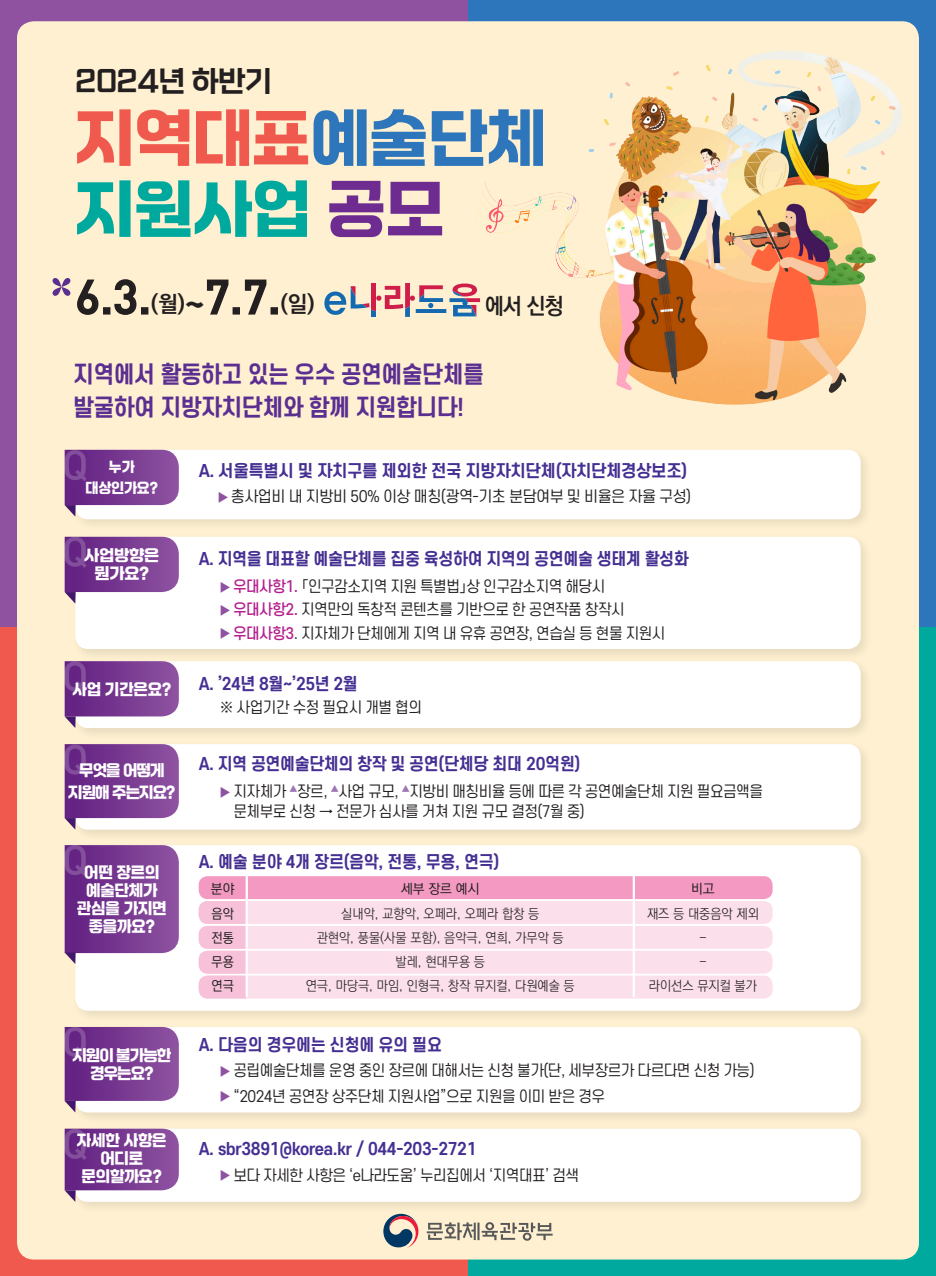
<style>
.page{position:relative;width:936px;height:1276px;background:#fff}
.page>*{position:absolute;margin:0;border:0;box-sizing:border-box;transform-origin:0 0}
.t1{font:60.6px "Jalnan Gothic TTF";color:#f0594d}
.t2{font:60.6px "Jalnan Gothic TTF";color:#00a99d}
.t3{font:500 46.8px "DIN Pro";color:#231f20}
.t4{font:29.4px "Gong Gothic OTF Medium";letter-spacing:-.02em;color:#231f20}
.t5{font:700 23.1px "S Core Dream 6";letter-spacing:-.03em;color:#5b2e91;scale:.95 1}
.t6{font:22.5px "Ko Pub World Dotum PB";color:#231f20;scale:.95 1}
.ÿFFFFB9ÿFFFFD9ÿFFFF{font:700 16.5px "S Core Dream 6";letter-spacing:-.03em;color:#452f92;scale:.95 1}
.ÿFFFFB9ÿFFFFD9ÿFFFF-2{font:700 16.5px "S Core Dream 6";letter-spacing:-.03em;color:#452f92}
.ÿFFFFB9ÿFFFFD9ÿFFFF-3{font:15px/19.5px "S Core Dream 4";letter-spacing:-.04em;color:#231f20;scale:.95 1}
.ÿFFFFB9ÿFFFFD9ÿFFFF-4{font:15px/18px "Jalnan Gothic TTF";color:#fff;text-align:center;scale:.95 1}
.ÿFFFFB9ÿFFFFD9ÿFFFF-5{font:15px "S Core Dream 4";letter-spacing:-.04em;color:#231f20}
.ÿFFFFB9ÿFFFFD9ÿFFFF-6{font:15px/18px "Jalnan Gothic TTF";letter-spacing:-.05em;color:#fff;text-align:center;scale:.95 1}
.ÿFFFFB9ÿFFFFD9ÿFFFF-7{font:15px/18px "Jalnan Gothic TTF";color:#fff;text-align:center}
.ÿFFFFB9ÿFFFFD9ÿFFFF-8{font:13.5px "Ko Pub World Dotum PL";color:#231f20;scale:.95 1}
.ÿFFFFB9ÿFFFFD9ÿFFFF-9{font:13.5px "Ko Pub World Dotum PM";color:#231f20}
.ÿFFFFB9ÿFFFFD9ÿFFFF-10{font:13.5px "Jalnan Gothic TTF";color:#fff;scale:.95 1}
.ÿFFFFB9ÿFFFFD9ÿFFFF-11{font:13.5px "Ko Pub World Dotum PM";color:#231f20;scale:.95 1}
.s1{color:#2e76bc}
.s2{color:#6e2c91}
.s3{font-family:"Ko Pub World Dotum PB";font-weight:400;font-size:22.5px}
.s4{font-family:"DIN Bold";font-weight:400;font-size:33px}
.s5{font-family:"Ko Pub World Dotum PL";font-size:12px;color:#8e52a1}
.s6{font-family:"S Core Dream 5";font-weight:500;color:#b41e8d}
</style>
<div class="page">
<div style="left:0;top:0;width:468px;height:649px;background:#8e52a1"></div>
<div style="left:468px;top:0;width:467px;height:649px;background:#2e76bc"></div>
<div style="left:0;top:628px;width:468px;height:648px;background:#f0594d"></div>
<div style="left:468px;top:628px;width:467px;height:648px;background:#00a99d"></div>
<img style="left:17px;top:21px;width:901px;height:1238px">
<div style="left:71px;top:446px;width:802px;height:86px;background:#231f20;opacity:.1"></div>
<div style="left:75px;top:450px;width:785px;height:69px;background:#fff;border-radius:13px"></div>
<div style="left:71px;top:533px;width:802px;height:128px;background:#231f20;opacity:.1"></div>
<div style="left:75px;top:537px;width:785px;height:112px;background:#fff;border-radius:13px"></div>
<div style="left:71px;top:657px;width:802px;height:83px;background:#231f20;opacity:.1"></div>
<div style="left:75px;top:661px;width:785px;height:67px;background:#fff;border-radius:13px"></div>
<div style="left:71px;top:1124px;width:802px;height:90px;background:#231f20;opacity:.1"></div>
<div style="left:75px;top:1128px;width:785px;height:74px;background:#fff;border-radius:13px"></div>
<div style="left:71px;top:740px;width:802px;height:102px;background:#231f20;opacity:.1"></div>
<div style="left:75px;top:744px;width:785px;height:85px;background:#fff;border-radius:13px"></div>
<div style="left:71px;top:1023px;width:802px;height:102px;background:#231f20;opacity:.1"></div>
<div style="left:75px;top:1027px;width:785px;height:85px;background:#fff;border-radius:13px"></div>
<div style="left:71px;top:841px;width:802px;height:182px;background:#231f20;opacity:.1"></div>
<div style="left:75px;top:845px;width:785px;height:165px;background:#fff;border-radius:13px"></div>
<svg style="left:64px;top:450px;width:115px;height:66px"></svg>
<svg style="left:64px;top:537px;width:115px;height:66px"></svg>
<svg style="left:64px;top:661px;width:115px;height:67px"></svg>
<svg style="left:64px;top:744px;width:115px;height:85px;background:#8b559f"></svg>
<svg style="left:64px;top:845px;width:115px;height:119px;background:#854d9b"></svg>
<svg style="left:64px;top:1027px;width:115px;height:85px;background:#8b55a0"></svg>
<svg style="left:64px;top:1128px;width:115px;height:74px;background:#905ca3"></svg>
<svg style="left:383px;top:1213px;width:35px;height:34px"></svg>
<svg style="left:427px;top:1222px;width:125px;height:18px;background:#bdb5a2"></svg>
<div style="left:103px;top:307px;width:7px;height:7px;border:2px solid #231f20"></div>
<svg style="left:113px;top:278px;width:24px;height:38px"></svg>
<div style="left:141px;top:307px;width:7px;height:7px;border:2px solid #231f20"></div>
<svg style="left:206px;top:279px;width:24px;height:36px"></svg>
<div style="left:232px;top:307px;width:8px;height:7px;border:2px solid #231f20"></div>
<svg style="left:244px;top:279px;width:24px;height:36px"></svg>
<div style="left:270px;top:307px;width:8px;height:7px;border:2px solid #231f20"></div>
<svg style="left:324px;top:286px;width:45px;height:29px"></svg>
<svg style="left:371px;top:283px;width:5px;height:34px"></svg>
<svg style="left:376px;top:283px;width:104px;height:34px;background:#cdabac"></svg>
<div style="left:199px;top:876px;width:573px;height:23px;background:#f499c2;border-radius:9px"></div>
<div style="left:199px;top:901px;width:573px;height:23px;background:#fbdfeb;border-radius:9px"></div>
<div style="left:199px;top:926px;width:573px;height:23px;background:#fbdfeb;border-radius:9px"></div>
<div style="left:199px;top:950px;width:573px;height:23px;background:#fbdfeb;border-radius:9px"></div>
<div style="left:199px;top:975px;width:573px;height:23px;background:#fbdfeb;border-radius:9px"></div>
<svg style="left:199px;top:901px;width:47px;height:97px;background:#f7c5db"></svg>
<hr style="left:245px;top:875px;width:3px;height:24px;background:#fff">
<hr style="left:245px;top:899px;width:3px;height:25px;background:#fff">
<hr style="left:245px;top:924px;width:3px;height:23px;background:#fff">
<hr style="left:245px;top:947px;width:3px;height:25px;background:#fff">
<hr style="left:245px;top:972px;width:3px;height:25px;background:#fff">
<hr style="left:632px;top:875px;width:3px;height:24px;background:#fff">
<hr style="left:632px;top:899px;width:3px;height:25px;background:#fff">
<hr style="left:632px;top:924px;width:3px;height:23px;background:#fff">
<hr style="left:632px;top:947px;width:3px;height:25px;background:#fff">
<hr style="left:632px;top:972px;width:3px;height:25px;background:#fff">
<svg style="left:52px;top:278px;width:47px;height:38px;background:#d2c2b3"></svg>
<p class="t4" style="left:75px;top:66px;width:198px">2024년 하반기</p>
<p class="t1" style="left:75px;top:100px;width:472px">지역대표<span class="s1">예술단체</span></p>
<p class="t2" style="left:75px;top:171px;width:370px">지원사업 <span class="s2">공모</span></p>
<p class="t3" style="left:75px;top:265px;width:240px">6.3.<span class="s3">(월)</span><span class="s4">~</span>7.7.<span class="s3">(일)</span></p>
<p class="t6" style="left:485px;top:290px;width:84px">에서 신청</p>
<p class="t5" style="left:73px;top:357px;width:434px">지역에서 활동하고 있는 우수 공연예술단체를</p>
<p class="t5" style="left:73px;top:391px;width:413px">발굴하여 지방자치단체와 함께 지원합니다!</p>
<p class="ÿFFFFB9ÿFFFFD9ÿFFFF-10" style="left:109px;top:459px;width:29px">누가</p>
<p class="ÿFFFFB9ÿFFFFD9ÿFFFF-10" style="left:86px;top:480px;width:78px">대상인가요?</p>
<p class="ÿFFFFB9ÿFFFFD9ÿFFFF-7" style="left:84px;top:547px;width:76px">사업방향은 뭔가요?</p>
<p class="ÿFFFFB9ÿFFFFD9ÿFFFF-4" style="left:72px;top:680px;width:105px">사업 기간은요?</p>
<p class="ÿFFFFB9ÿFFFFD9ÿFFFF-4" style="left:79px;top:761px;width:91px">무엇을 어떻게</p>
<p class="ÿFFFFB9ÿFFFFD9ÿFFFF-4" style="left:68px;top:784px;width:114px">지원해 주는지요?</p>
<p class="ÿFFFFB9ÿFFFFD9ÿFFFF-4" style="left:77px;top:863px;width:96px">어떤 장르의 예술단체가 관심을 가지면 좋을까요?</p>
<p class="ÿFFFFB9ÿFFFFD9ÿFFFF-6" style="left:72px;top:1046px;width:105px">지원이 불가능한 경우는요?</p>
<p class="ÿFFFFB9ÿFFFFD9ÿFFFF-4" style="left:77px;top:1131px;width:96px">자세한 사항은 어디로 문의할까요?</p>
<p class="ÿFFFFB9ÿFFFFD9ÿFFFF-2" style="left:199px;top:458px;width:490px">A. 서울특별시 및 자치구를 제외한 전국 지방자치단체(자치단체경상보조)</p>
<p class="ÿFFFFB9ÿFFFFD9ÿFFFF-5" style="left:218px;top:485px;width:475px"><span class="s5">▶</span> 총사업비 내 지방비 50% 이상 매칭(광역-기초 분담여부 및 비율은 자율 구성)</p>
<p class="ÿFFFFB9ÿFFFFD9ÿFFFF" style="left:199px;top:546px;width:517px">A. 지역을 대표할 예술단체를 집중 육성하여 지역의 공연예술 생태계 활성화</p>
<p class="ÿFFFFB9ÿFFFFD9ÿFFFF-3" style="left:220px;top:576px;width:407px"><span class="s5">▶</span> <span class="s6">우대사항1.</span> 「인구감소지역 지원 특별법」상 인구감소지역 해당시</p>
<p class="ÿFFFFB9ÿFFFFD9ÿFFFF-3" style="left:220px;top:599px;width:427px"><span class="s5">▶</span> <span class="s6">우대사항2.</span> 지역만의 독창적 콘텐츠를 기반으로 한 공연작품 창작시</p>
<p class="ÿFFFFB9ÿFFFFD9ÿFFFF-3" style="left:220px;top:623px;width:470px"><span class="s5">▶</span> <span class="s6">우대사항3</span>. 지자체가 단체에게 지역 내 유휴 공연장, 연습실 등 현물 지원시</p>
<p class="ÿFFFFB9ÿFFFFD9ÿFFFF" style="left:199px;top:672px;width:169px">A. ’24년 8월~’25년 2월</p>
<p class="ÿFFFFB9ÿFFFFD9ÿFFFF-3" style="left:220px;top:697px;width:214px">※ 사업기간 수정 필요시 개별 협의</p>
<p class="ÿFFFFB9ÿFFFFD9ÿFFFF" style="left:199px;top:752px;width:403px">A. 지역 공연예술단체의 창작 및 공연(단체당 최대 20억원)</p>
<p class="ÿFFFFB9ÿFFFFD9ÿFFFF-3" style="left:233px;top:781px;width:559px;text-indent:-14px"><span class="s5">▶</span> 지자체가 <sup>▲</sup>장르, <sup>▲</sup>사업 규모, <sup>▲</sup>지방비 매칭비율 등에 따른 각 공연예술단체 지원 필요금액을 문체부로 신청 → 전문가 심사를 거쳐 지원 규모 결정(7월 중)</p>
<p class="ÿFFFFB9ÿFFFFD9ÿFFFF" style="left:199px;top:850px;width:318px">A. 예술 분야 4개 장르(음악, 전통, 무용, 연극)</p>
<p class="ÿFFFFB9ÿFFFFD9ÿFFFF-9" style="left:211px;top:879px;width:25px">분야</p>
<p class="ÿFFFFB9ÿFFFFD9ÿFFFF-9" style="left:401px;top:879px;width:80px">세부 장르 예시</p>
<p class="ÿFFFFB9ÿFFFFD9ÿFFFF-9" style="left:691px;top:879px;width:25px">비고</p>
<p class="ÿFFFFB9ÿFFFFD9ÿFFFF-11" style="left:211px;top:904px;width:25px">음악</p>
<p class="ÿFFFFB9ÿFFFFD9ÿFFFF-8" style="left:341px;top:904px;width:210px">실내악, 교향악, 오페라, 오페라 합창 등</p>
<p class="ÿFFFFB9ÿFFFFD9ÿFFFF-8" style="left:647px;top:904px;width:119px">재즈 등 대중음악 제외</p>
<p class="ÿFFFFB9ÿFFFFD9ÿFFFF-11" style="left:211px;top:928px;width:25px">전통</p>
<p class="ÿFFFFB9ÿFFFFD9ÿFFFF-8" style="left:317px;top:928px;width:261px">관현악, 풍물(사물 포함), 음악극, 연희, 가무악 등</p>
<p class="ÿFFFFB9ÿFFFFD9ÿFFFF-11" style="left:211px;top:952px;width:25px">무용</p>
<p class="ÿFFFFB9ÿFFFFD9ÿFFFF-8" style="left:395px;top:952px;width:96px">발레, 현대무용 등</p>
<p class="ÿFFFFB9ÿFFFFD9ÿFFFF-11" style="left:211px;top:976px;width:25px">연극</p>
<p class="ÿFFFFB9ÿFFFFD9ÿFFFF-8" style="left:306px;top:976px;width:285px">연극, 마당극, 마임, 인형극, 창작 뮤지컬, 다원예술 등</p>
<p class="ÿFFFFB9ÿFFFFD9ÿFFFF-8" style="left:648px;top:976px;width:115px">라이선스 뮤지컬 불가</p>
<p class="ÿFFFFB9ÿFFFFD9ÿFFFF" style="left:199px;top:1032px;width:258px">A. 다음의 경우에는 신청에 유의 필요</p>
<p class="ÿFFFFB9ÿFFFFD9ÿFFFF-3" style="left:220px;top:1060px;width:564px"><span class="s5">▶</span> 공립예술단체를 운영 중인 장르에 대해서는 신청 불가(단, 세부장르가 다르다면 신청 가능)</p>
<p class="ÿFFFFB9ÿFFFFD9ÿFFFF-3" style="left:220px;top:1086px;width:407px"><span class="s5">▶</span> “2024년 공연장 상주단체 지원사업”으로 지원을 이미 받은 경우</p>
<p class="ÿFFFFB9ÿFFFFD9ÿFFFF" style="left:199px;top:1137px;width:294px">A. sbr3891@korea.kr / 044-203-2721</p>
<p class="ÿFFFFB9ÿFFFFD9ÿFFFF-3" style="left:220px;top:1164px;width:380px"><span class="s5">▶</span> 보다 자세한 사항은 ‘e나라도움’ 누리집에서 ‘지역대표’ 검색</p>
</div>
